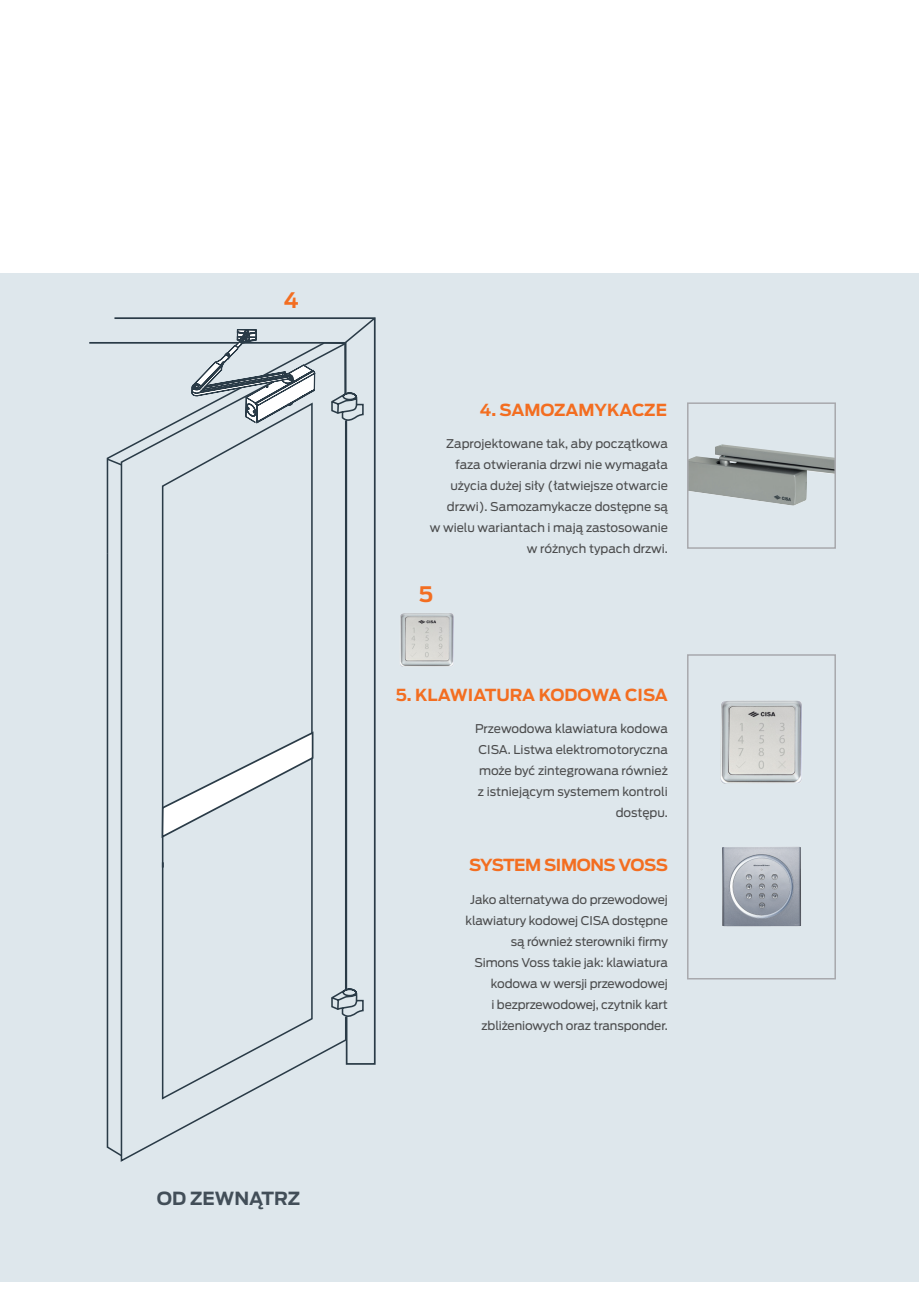
<style>
.page{position:relative;width:919px;height:1289px;background:#fff}
.page>*{position:absolute;margin:0;border:0;box-sizing:border-box;transform-origin:0 0}
.t1{font:700 21.3px "Antenna";color:#f36e21}
.t2{font:700 18px "Antenna";color:#424e58}
.t3{font:700 16.5px "Antenna";letter-spacing:-.02em;color:#f36e21}
.t4{font:700 16.5px "Antenna";color:#f36e21}
.t5{font:12px/21px "Antenna";letter-spacing:-.01em;color:#4b4c4d;text-align:right}
</style>
<div class="page">
<div style="left:0;top:273px;width:918px;height:1008px;background:#dee7ec"></div>
<svg style="left:89px;top:317px;width:287px;height:840px"></svg>
<img style="left:720px;top:700px;width:82px;height:84px">
<div style="left:687px;top:654px;width:148px;height:325px;border:2px solid #a8a9ad"></div>
<img style="left:690px;top:444px;width:142px;height:62px">
<div style="left:687px;top:402px;width:148px;height:147px;border:2px solid #a8a9ad"></div>
<img style="left:400px;top:613px;width:54px;height:54px">
<img style="left:722px;top:847px;width:79px;height:80px">
<h1 class="t1" style="left:284px;top:285px;width:16px">4</h1>
<h2 class="t2" style="left:157px;top:1185px;width:145px">OD ZEWNĄTRZ</h2>
<h3 class="t3" style="left:480px;top:398px;width:189px">4. SAMOZAMYKACZE</h3>
<p class="t5" style="left:429px;top:433px;width:240px">Zaprojektowane tak, aby początkowa faza otwierania drzwi nie wymagała użycia dużej siły (łatwiejsze otwarcie drzwi). Samozamykacze dostępne są<br>w wielu wariantach i mają zastosowanie w różnych typach drzwi.</p>
<h1 class="t1" style="left:418px;top:579px;width:16px">5</h1>
<h3 class="t4" style="left:395px;top:683px;width:274px">5. KLAWIATURA KODOWA CISA</h3>
<p class="t5" style="left:475px;top:717px;width:194px">Przewodowa klawiatura kodowa<br>CISA. Listwa elektromotoryczna może być zintegrowana również z istniejącym systemem kontroli dostępu.</p>
<h3 class="t3" style="left:469px;top:854px;width:200px">SYSTEM SIMONS VOSS</h3>
<p class="t5" style="left:465px;top:888px;width:204px">Jako alternatywa do przewodowej klawiatury kodowej CISA dostępne są również sterowniki firmy<br>Simons Voss takie jak: klawiatura kodowa w wersji przewodowej<br>i bezprzewodowej, czytnik kart zbliżeniowych oraz transponder.</p>
</div>
